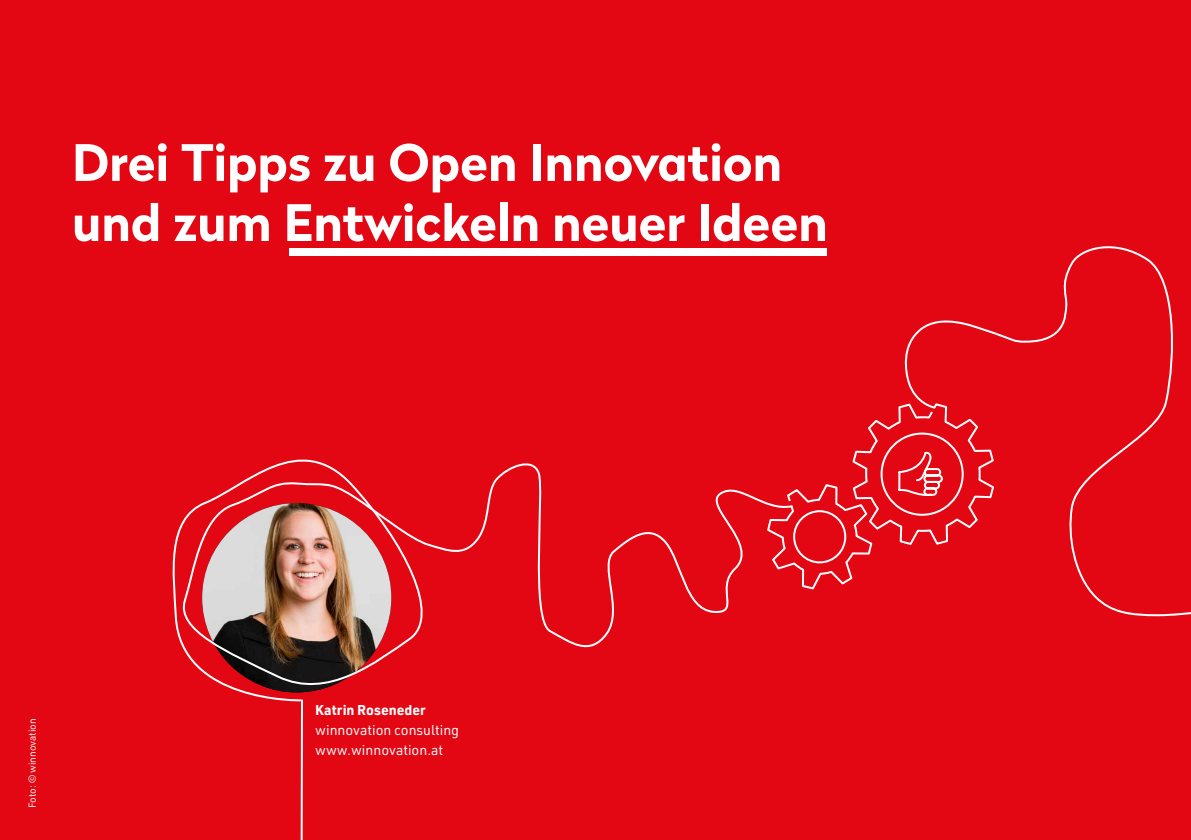
<style>
.page{position:relative;width:1191px;height:840px;background:#fff}
.page>*{position:absolute;margin:0;border:0;box-sizing:border-box;transform-origin:0 0}
.t1{font:700 50px/60px "Radikal";color:#fff}
.t2{font:14px/20px "URWDIN";color:#fff}
.t3{font:700 14px "URWDIN";color:#fff}
.t4{font:10px "URWDIN";color:#fff}
</style>
<div class="page">
<div style="left:0;top:0;width:1191px;height:839px;background:#e30613"></div>
<svg style="left:300px;top:702px;width:3px;height:137px"></svg>
<svg style="left:172px;top:459px;width:594px;height:243px"></svg>
<svg style="left:904px;top:246px;width:287px;height:371px"></svg>
<svg style="left:766px;top:402px;width:229px;height:188px"></svg>
<div style="left:289px;top:248px;width:537px;height:8px;background:#fff"></div>
<p class="t1" style="left:72px;top:138px;width:757px">Drei Tipps zu Open Innovation und zum Entwickeln neuer Ideen</p>
<p class="t4" style="left:27px;top:807px;width:91px;rotate:-90deg">Foto: © winnovation</p>
<p class="t3" style="left:315px;top:703px;width:112px">Katrin Roseneder</p>
<p class="t2" style="left:315px;top:720px;width:145px">winnovation consulting www.winnovation.at</p>
</div>
